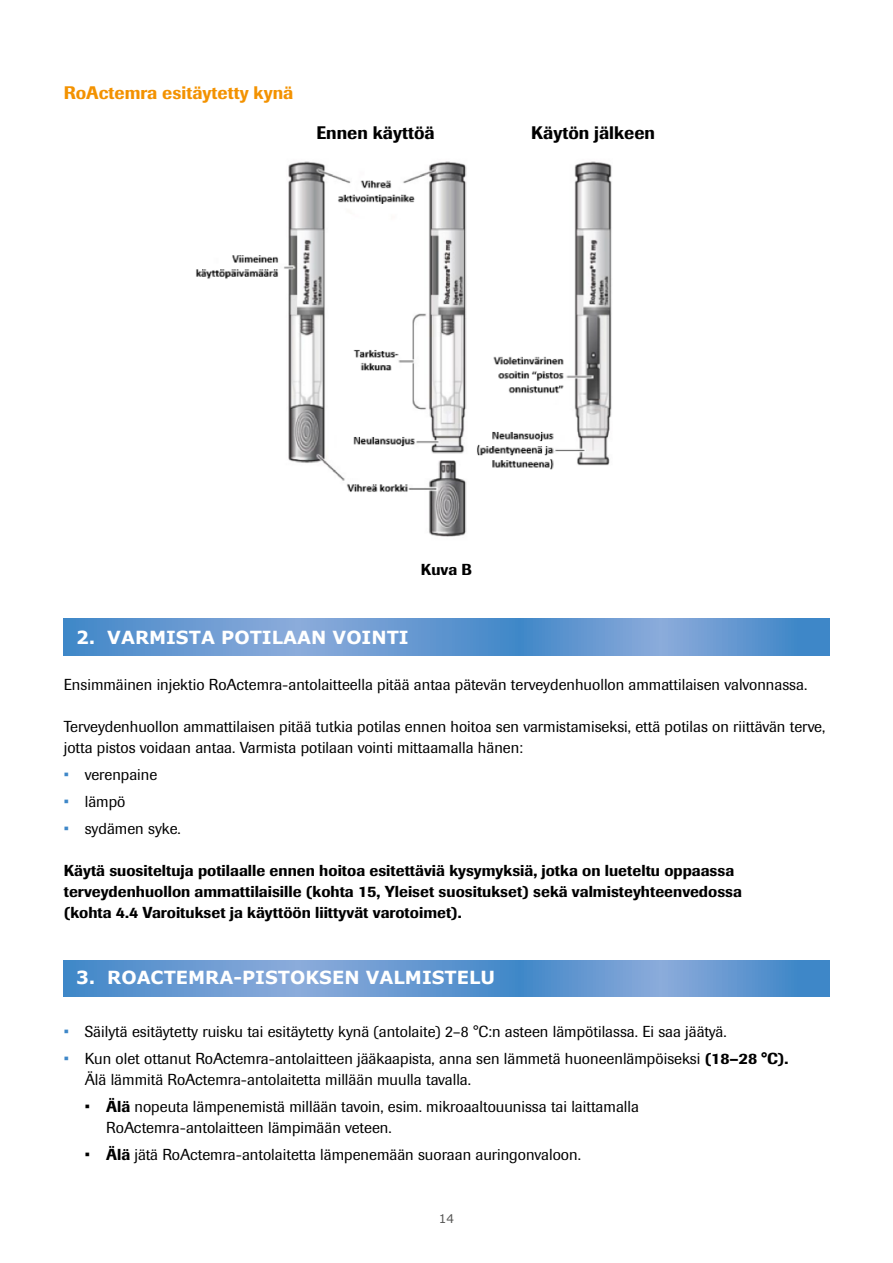
<style>
.page{position:relative;width:893px;height:1263px;background:#fff}
.page>*{position:absolute;margin:0;border:0;box-sizing:border-box;transform-origin:0 0}
.t1{font:700 18px "Verdana";color:#fff}
.t2{font:500 18px "Imago";color:#000}
.t3{font:500 18px "Imago";color:#f39200}
.t4{font:15.75px/21px "Imago";color:#000}
.t5{font:500 15.75px/21px "Imago";color:#000}
.t6{font:12px "Verdana";color:#575756}
.s1{color:#3e87c8}
.s2{font-weight:500}
</style>
<div class="page">
<svg style="left:64px;top:960px;width:765px;height:37px;background:#6598d0"></svg>
<svg style="left:64px;top:618px;width:765px;height:37px;background:#6598d0"></svg>
<img style="left:196px;top:161px;width:416px;height:376px">
<p class="t3" style="left:64px;top:81px;width:231px">RoActemra esitäytetty kynä</p>
<p class="t2" style="left:317px;top:121px;width:120px">Ennen käyttöä</p>
<p class="t2" style="left:531px;top:121px;width:125px">Käytön jälkeen</p>
<p class="t5" style="left:421px;top:558px;width:53px">Kuva B</p>
<p class="t1" style="left:76px;top:625px;width:334px">2. VARMISTA POTILAAN VOINTI</p>
<p class="t4" style="left:64px;top:674px;width:745px">Ensimmäinen injektio RoActemra-antolaitteella pitää antaa pätevän terveydenhuollon ammattilaisen valvonnassa.</p>
<p class="t4" style="left:64px;top:716px;width:763px">Terveydenhuollon ammattilaisen pitää tutkia potilas ennen hoitoa sen varmistamiseksi, että potilas on riittävän terve, jotta pistos voidaan antaa. Varmista potilaan vointi mittaamalla hänen:</p>
<p class="t4" style="left:64px;top:764px;width:95px"><span class="s1">•</span> verenpaine</p>
<p class="t4" style="left:64px;top:791px;width:63px"><span class="s1">•</span> lämpö</p>
<p class="t4" style="left:64px;top:818px;width:119px"><span class="s1">•</span> sydämen syke.</p>
<p class="t5" style="left:64px;top:860px;width:680px">Käytä suositeltuja potilaalle ennen hoitoa esitettäviä kysymyksiä, jotka on lueteltu oppaassa terveydenhuollon ammattilaisille (kohta 15, Yleiset suositukset) sekä valmisteyhteenvedossa (kohta 4.4 Varoitukset ja käyttöön liittyvät varotoimet).</p>
<p class="t1" style="left:76px;top:965px;width:421px">3. ROACTEMRA-PISTOKSEN VALMISTELU</p>
<p class="t4" style="left:64px;top:1021px;width:664px"><span class="s1">•</span> Säilytä esitäytetty ruisku tai esitäytetty kynä (antolaite) 2–8 °C:n asteen lämpötilassa. Ei saa jäätyä.</p>
<p class="t4" style="left:85px;top:1048px;width:705px;text-indent:-21px"><span class="s1">•</span> Kun olet ottanut RoActemra-antolaitteen jääkaapista, anna sen lämmetä huoneenlämpöiseksi <span class="s2">(18–28 °C).<br></span>Älä lämmitä RoActemra-antolaitetta millään muulla tavalla.</p>
<p class="t4" style="left:106px;top:1096px;width:534px;text-indent:-22px">• <span class="s2">Älä</span> nopeuta lämpenemistä millään tavoin, esim. mikroaaltouunissa tai laittamalla<br>RoActemra-antolaitteen lämpimään veteen.</p>
<p class="t4" style="left:85px;top:1144px;width:498px">• <span class="s2">Älä</span> jätä RoActemra-antolaitetta lämpenemään suoraan auringonvaloon.</p>
<p class="t6" style="left:439px;top:1211px;width:17px">14</p>
</div>
